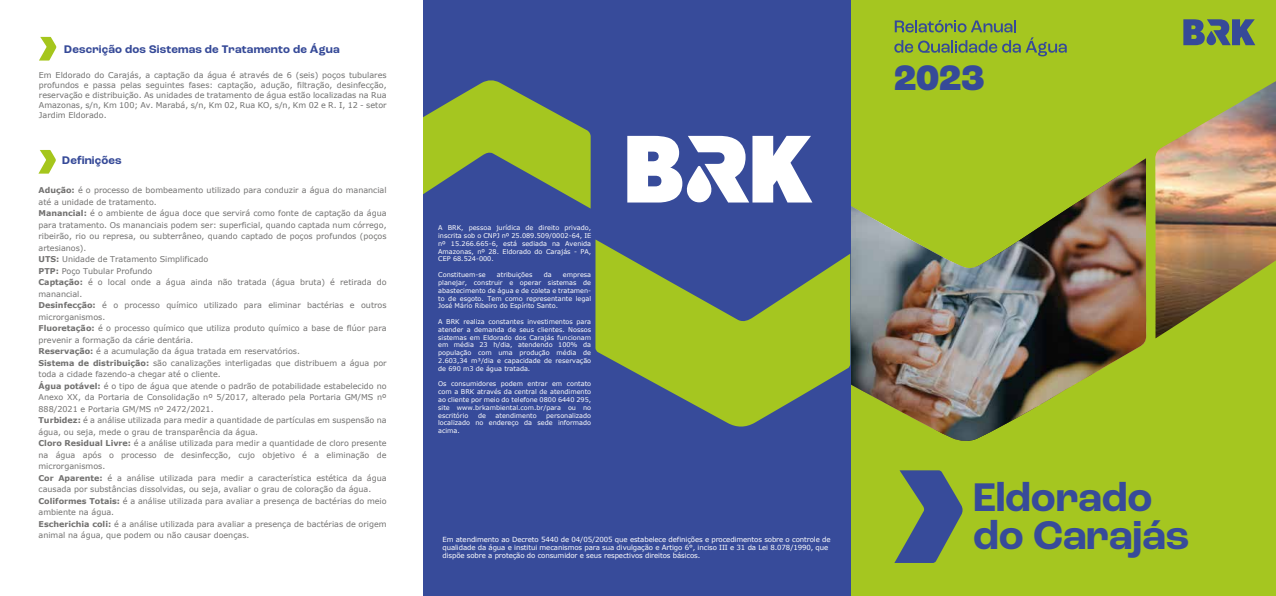
<style>
.page{position:relative;width:1276px;height:596px;background:#fff}
.page>*{position:absolute;margin:0;border:0;box-sizing:border-box;transform-origin:0 0}
.t1{font:700 42px/37.6px "Roc Grotesk";letter-spacing:-.005em;color:#374b9a}
.t2{font:800 37.2px "Roc Grotesk";color:#364a98}
.t3{font:700 11.6px "Roc Grotesk";letter-spacing:.015em;color:#364a98}
.t4{font:8px/11.5px "Verdana";color:#727170}
.t5{font:8px/10px "Verdana";color:#70706f;text-align:justify}
.t6{font:7px/8.4px "Verdana";letter-spacing:-.015em;color:#fff}
.t7{font:6.5px/7.8px "Verdana";color:#fff;text-align:justify}
.s1{font-weight:700}
</style>
<div class="page">
<svg style="left:39px;top:37px;width:17px;height:23px"></svg>
<svg style="left:39px;top:150px;width:17px;height:23px"></svg>
<div style="left:850px;top:0;width:426px;height:595px;background:#a5c620"></div>
<svg style="left:1183px;top:19px;width:72px;height:26px"></svg>
<svg style="left:894px;top:20px;width:172px;height:36px"></svg>
<svg style="left:895px;top:470px;width:68px;height:92px"></svg>
<img style="left:1155px;top:81px;width:121px;height:257px">
<img style="left:850px;top:158px;width:296px;height:284px">
<div style="left:423px;top:0;width:427px;height:595px;background:#374b9a"></div>
<svg style="left:627px;top:136px;width:185px;height:66px"></svg>
<svg style="left:595px;top:239px;width:255px;height:188px;fill:#a5c620"></svg>
<svg style="left:423px;top:80px;width:167px;height:128px"></svg>
<h3 class="t3" style="left:64px;top:42px;width:277px">Descrição dos Sistemas de Tratamento de Água</h3>
<p class="t5" style="left:39px;top:70px;width:349px">Em Eldorado do Carajás, a captação da água é através de 6 (seis) poços tubulares profundos e passa pelas seguintes fases: captação, adução, filtração, desinfecção, reservação e distribuição. As unidades de tratamento de água estão localizadas na Rua Amazonas, s/n, Km 100; Av. Marabá, s/n, Km 02, Rua KO, s/n, Km 02 e R. I, 12 - setor Jardim Eldorado.</p>
<h3 class="t3" style="left:62px;top:153px;width:61px">Definições</h3>
<p class="t4" style="left:39px;top:184px;width:350px"><span class="s1">Adução:</span> é o processo de bombeamento utilizado para conduzir a água do manancial até a unidade de tratamento.<br><span class="s1">Manancial:</span> é o ambiente de água doce que servirá como fonte de captação da água para tratamento. Os mananciais podem ser: superficial, quando captada num córrego, ribeirão, rio ou represa, ou subterrâneo, quando captado de poços profundos (poços artesianos).<br><span class="s1">UTS:</span> Unidade de Tratamento Simplificado<br><span class="s1">PTP:</span> Poço Tubular Profundo<br><span class="s1">Captação:</span> é o local onde a água ainda não tratada (água bruta) é retirada do manancial.<br><span class="s1">Desinfecção:</span> é o processo químico utilizado para eliminar bactérias e outros microrganismos.<br><span class="s1">Fluoretação:</span> é o processo químico que utiliza produto químico a base de flúor para prevenir a formação da cárie dentária.<br><span class="s1">Reservação:</span> é a acumulação da água tratada em reservatórios.<br><span class="s1">Sistema de distribuição:</span> são canalizações interligadas que distribuem a água por toda a cidade fazendo-a chegar até o cliente.<br><span class="s1">Água potável:</span> é o tipo de água que atende o padrão de potabilidade estabelecido no Anexo XX, da Portaria de Consolidação nº 5/2017, alterado pela Portaria GM/MS nº 888/2021 e Portaria GM/MS nº 2472/2021.<br><span class="s1">Turbidez:</span> é a análise utilizada para medir a quantidade de partículas em suspensão na água, ou seja, mede o grau de transparência da água.<br><span class="s1">Cloro Residual Livre:</span> é a análise utilizada para medir a quantidade de cloro presente na água após o processo de desinfecção, cujo objetivo é a eliminação de microrganismos.<br><span class="s1">Cor Aparente:</span> é a análise utilizada para medir a característica estética da água causada por substâncias dissolvidas, ou seja, avaliar o grau de coloração da água.<br><span class="s1">Coliformes Totais:</span> é a análise utilizada para avaliar a presença de bactérias do meio ambiente na água.<br><span class="s1">Escherichia coli:</span> é a análise utilizada para avaliar a presença de bactérias de origem animal na água, que podem ou não causar doenças.</p>
<p class="t7" style="left:438px;top:224px;width:154px">A BRK, pessoa jurídica de direito privado, inscrita sob o CNPJ nº 25.089.509/0002-64, IE nº 15.266.665-6, está sediada na Avenida Amazonas, nº 28. Eldorado do Carajás - PA, CEP 68.524-000.</p>
<p class="t7" style="left:438px;top:270px;width:49px">Constituem-se</p>
<p class="t7" style="left:497px;top:270px;width:37px">atribuições</p>
<p class="t7" style="left:544px;top:270px;width:9px">da</p>
<p class="t7" style="left:438px;top:270px;width:154px;text-indent:125px">empresa planejar, construir e operar sistemas de abastecimento de água e de coleta e tratamen&shy;to de esgoto. Tem como representante legal José Mário Ribeiro do Espírito Santo.</p>
<p class="t7" style="left:438px;top:317px;width:154px">A BRK realiza constantes investimentos para atender a demanda de seus clientes. Nossos sistemas em Eldorado dos Carajás funcionam em média 23 h/dia, atendendo 100% da população com uma produção média de 2.603,34 m³/dia e capacidade de reservação de 690 m3 de água tratada.</p>
<p class="t7" style="left:438px;top:380px;width:154px">Os consumidores podem entrar em contato com a BRK através da central de atendimento ao cliente por meio do telefone 0800 6440 295, site www.brkambiental.com.br/para ou no escritório</p>
<p class="t7" style="left:438px;top:411px;width:154px;text-indent:108px">personalizado localizado no endereço da sede informado acima.</p>
<p class="t7" style="left:478px;top:411px;width:9px">de</p>
<p class="t7" style="left:495px;top:411px;width:43px">atendimento</p>
<p class="t6" style="left:442px;top:534px;width:390px">Em atendimento ao Decreto 5440 de 04/05/2005 que estabelece definições e procedimentos sobre o controle de qualidade da água e institui mecanismos para sua divulgação e Artigo 6°, inciso III e 31 da Lei 8.078/1990, que dispõe sobre a proteção do consumidor e seus respectivos direitos básicos.</p>
<h2 class="t2" style="left:893px;top:55px;width:92px">2023</h2>
<h1 class="t1" style="left:973px;top:479px;width:218px">Eldorado do Carajás</h1>
</div>
